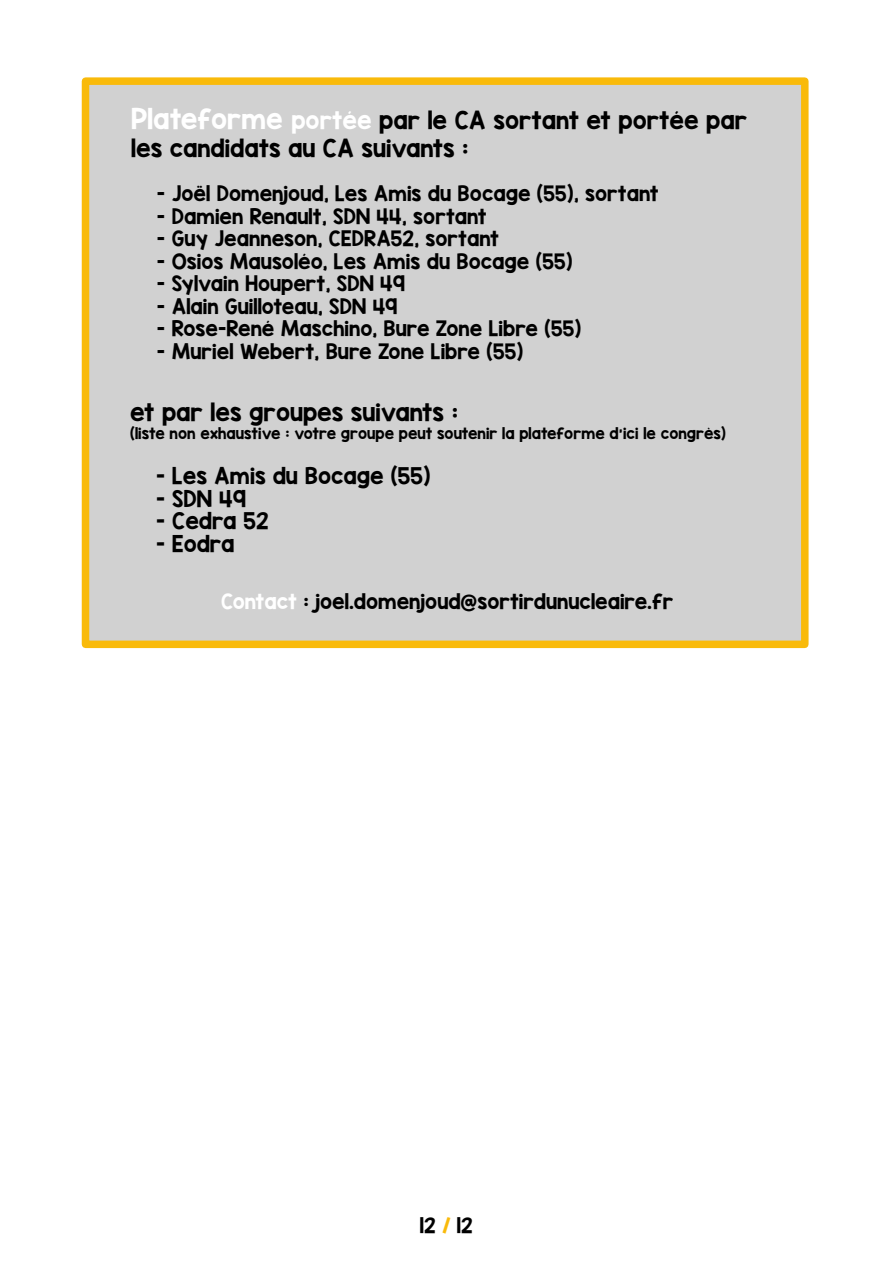
<style>
.page{position:relative;width:893px;height:1263px;background:#fff}
.page>*{position:absolute;margin:0;border:0;box-sizing:border-box;transform-origin:0 0}
.t1{font:21px/27.8px "KG Blank Space Solid";color:#000}
.t2{font:19.5px "KG Blank Space Solid";color:#000}
.t3{font:18px "KG Blank Space Solid";color:#000}
.t4{font:13.5px "KG Blank Space Solid";color:#000}
.s1{font-size:24px;color:#fff}
.s2{color:#fff}
.s3{color:#f9ba0a}
</style>
<div class="page">
<div style="left:86px;top:81px;width:719px;height:563px;background:#d1d1d1"></div>
<div style="left:82px;top:77px;width:726px;height:571px;border:8px solid #f9ba0a"></div>
<p class="t1" style="left:131px;top:106px;width:617px"><span class="s1">Plateforme</span> <span class="s2">portée</span> par le CA sortant et portée par les candidats au CA suivants :</p>
<p class="t3" style="left:157px;top:182px;width:503px">- Joël Domenjoud, Les Amis du Bocage (55), sortant</p>
<p class="t3" style="left:157px;top:204px;width:331px">- Damien Renault, SDN 44, sortant</p>
<p class="t3" style="left:157px;top:227px;width:344px">- Guy Jeanneson, CEDRA52, sortant</p>
<p class="t3" style="left:157px;top:249px;width:417px">- Osios Mausoléo, Les Amis du Bocage (55)</p>
<p class="t3" style="left:157px;top:272px;width:250px">- Sylvain Houpert, SDN 49</p>
<p class="t3" style="left:157px;top:294px;width:242px">- Alain Guilloteau, SDN 49</p>
<p class="t3" style="left:157px;top:317px;width:426px">- Rose-René Maschino, Bure Zone Libre (55)</p>
<p class="t3" style="left:157px;top:339px;width:368px">- Muriel Webert, Bure Zone Libre (55)</p>
<p class="t1" style="left:130px;top:399px;width:330px">et par les groupes suivants :</p>
<p class="t4" style="left:130px;top:425px;width:597px">(liste non exhaustive : votre groupe peut soutenir la plateforme d'ici le congrès)</p>
<p class="t2" style="left:156px;top:463px;width:276px">- Les Amis du Bocage (55)</p>
<p class="t2" style="left:156px;top:486px;width:92px">- SDN 49</p>
<p class="t2" style="left:156px;top:508px;width:114px">- Cedra 52</p>
<p class="t2" style="left:156px;top:531px;width:80px">- Eodra</p>
<p class="t3" style="left:221px;top:589px;width:454px"><span class="s2">Contact</span> : joel.domenjoud@sortirdunucleaire.fr</p>
<p class="t3" style="left:420px;top:1214px;width:54px">12 <span class="s3">/</span> 12</p>
</div>
